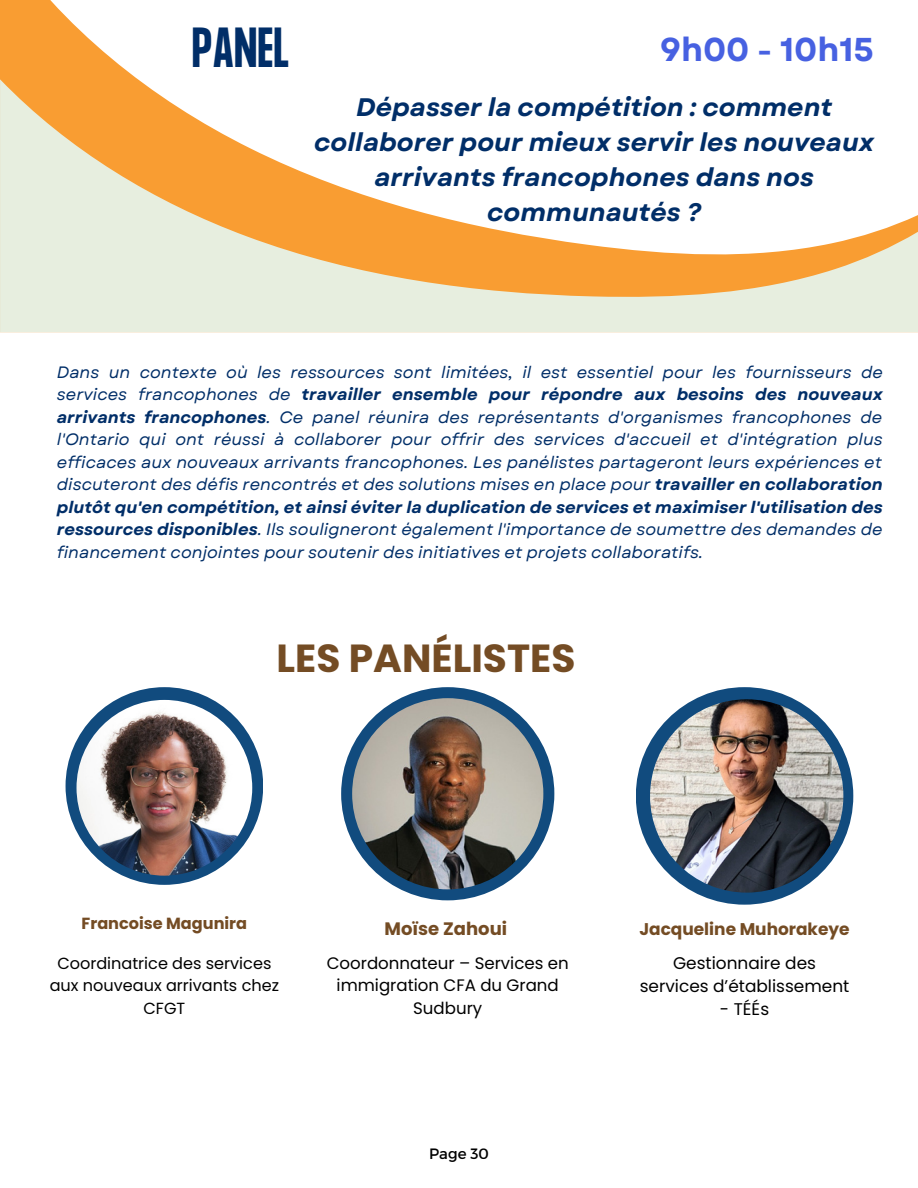
<style>
.page{position:relative;width:918px;height:1188px;background:#fff}
.page>*{position:absolute;margin:0;border:0;box-sizing:border-box;transform-origin:0 0}
.t1{font:700 49.35px "Formula Condensed";color:#012e68}
.t2{font:700 39.15px "Poppins";color:#744c24}
.t3{font:700 33px "Garet";color:#4761e1}
.t4{font:italic 700 25.35px/34.8px "Garet";color:#012e68;text-align:center}
.t5{font:700 18px "Poppins";color:#744c24}
.t6{font:16.95px/23.2px "Poppins";color:#000;text-align:center}
.t7{font:700 16.95px "Poppins";color:#744c24}
.t8{font:16.65px/22.5px "Poppins";color:#000;text-align:center}
.t9{font:italic 16.5px/22.5px "Garet";color:#012e68;text-align:justify}
.t10{font:16.05px/22.5px "Poppins";color:#000;text-align:center}
.t11{font:700 16.05px "Poppins";color:#744c24}
.t12{font:15px "Montserrat";color:#000}
.s1{font-weight:700}
</style>
<div class="page">
<svg style="left:0;top:0;width:138px;height:79px;fill:#f99d32"></svg>
<svg style="left:0;top:79px;width:918px;height:253px"></svg>
<div style="left:636px;top:687px;width:217px;height:218px;background:#114b7e;border-radius:50%"></div>
<img style="left:650px;top:699px;width:193px;height:194px;border-radius:50%">
<div style="left:341px;top:687px;width:213px;height:213px;background:#114b7e;border-radius:50%"></div>
<img style="left:352px;top:698px;width:191px;height:191px;border-radius:50%">
<div style="left:66px;top:687px;width:197px;height:198px;background:#114b7e;border-radius:50%"></div>
<img style="left:77px;top:700px;width:175px;height:176px;border-radius:50%">
<p class="t1" style="left:192px;top:22px;width:99px">PANEL</p>
<p class="t3" style="left:660px;top:26px;width:215px">9h00 - 10h15</p>
<p class="t4" style="left:314px;top:90px;width:562px">Dépasser la compétition : comment collaborer pour mieux servir les nouveaux arrivants francophones dans nos communautés ?</p>
<p class="t9" style="left:57px;top:361px;width:828px">Dans un contexte où les ressources sont limitées, il est essentiel pour les fournisseurs de services francophones de <span class="s1">travailler ensemble pour répondre aux besoins des nouveaux arrivants francophones</span>. Ce panel réunira des représentants d'organismes francophones de l'Ontario qui ont réussi à collaborer pour offrir des services d'accueil et d'intégration plus efficaces aux nouveaux arrivants francophones. Les panélistes partageront leurs expériences et discuteront des défis rencontrés et des solutions mises en place pour <span class="s1">travailler en collaboration plutôt qu'en compétition, et ainsi éviter la duplication de services et maximiser l'utilisation des ressources disponibles</span>. Ils souligneront également l'importance de soumettre des demandes de financement conjointes pour soutenir des initiatives et projets collaboratifs.</p>
<p class="t2" style="left:277px;top:631px;width:300px">LES PANÉLISTES</p>
<p class="t11" style="left:82px;top:913px;width:167px">Francoise Magunira</p>
<p class="t10" style="left:50px;top:952px;width:231px">Coordinatrice des services aux nouveaux arrivants chez<br>CFGT</p>
<p class="t5" style="left:384px;top:916px;width:124px">Moïse Zahoui</p>
<p class="t8" style="left:327px;top:952px;width:243px">Coordonnateur – Services en immigration CFA du Grand<br>Sudbury</p>
<p class="t12" style="left:429px;top:1143px;width:61px">Page 30</p>
<p class="t7" style="left:639px;top:917px;width:212px">Jacqueline Muhorakeye</p>
<p class="t6" style="left:640px;top:951px;width:211px">Gestionnaire des services d’établissement</p>
<p class="t6" style="left:720px;top:998px;width:51px">- TÉÉs</p>
</div>
